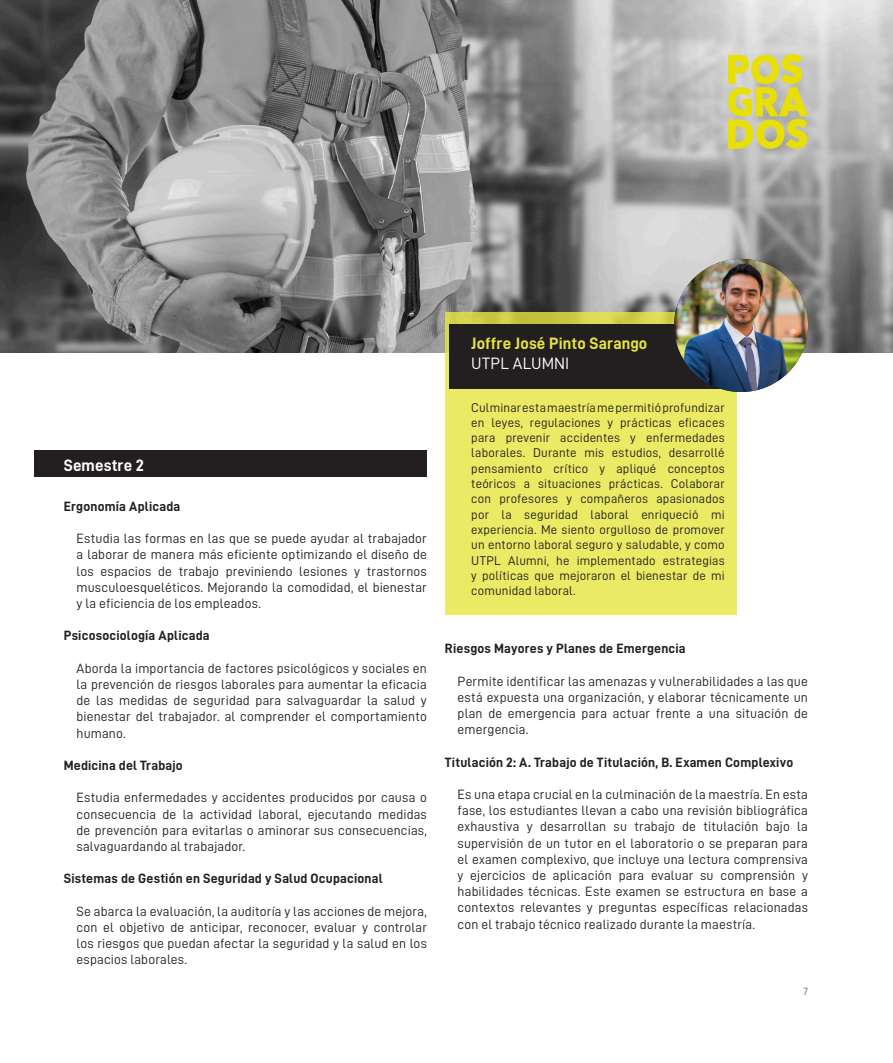
<style>
.page{position:relative;width:893px;height:1063px;background:#fff}
.page>*{position:absolute;margin:0;border:0;box-sizing:border-box;transform-origin:0 0}
.t1{font:16.5px "D DIN Bold";letter-spacing:.005em;color:#e6e640}
.t2{font:16.5px "D DIN";letter-spacing:.01em;color:#fff}
.t3{font:16.5px "D DIN Bold";letter-spacing:.005em;color:#fff}
.t4{font:13.5px/16.2px "D DIN";letter-spacing:.01em;color:#231f20;text-align:justify}
.t5{font:13.5px "D DIN Bold";letter-spacing:.015em;color:#231f20}
.t6{font:12.75px/15.3px "D DIN";letter-spacing:.015em;color:#231f20;text-align:justify}
.t7{font:10.5px "D DIN";color:#5f5f62}
</style>
<div class="page">
<div style="left:34px;top:451px;width:393px;height:26px;background:#231f20"></div>
<img style="left:0;top:0;width:893px;height:353px">
<div style="left:445px;top:313px;width:292px;height:302px;background:#eaea64"></div>
<div style="left:449px;top:324px;width:292px;height:65px;background:#231f20"></div>
<img style="left:674px;top:259px;width:134px;height:133px;border-radius:67px">
<svg style="left:728px;top:54px;width:80px;height:95px;background:#d6d15a"></svg>
<p class="t3" style="left:64px;top:456px;width:82px">Semestre 2</p>
<p class="t5" style="left:64px;top:499px;width:118px">Ergonomía Aplicada</p>
<p class="t4" style="left:77px;top:530px;width:352px">Estudia las formas en las que se puede ayudar al trabajador a laborar de manera más eficiente optimizando el diseño de los espacios de trabajo previniendo lesiones y trastornos musculoesqueléticos. Mejorando la comodidad, el bienestar y la eficiencia de los empleados.</p>
<p class="t5" style="left:64px;top:628px;width:147px">Psicosociología Aplicada</p>
<p class="t4" style="left:77px;top:660px;width:352px">Aborda la importancia de factores psicológicos y sociales en la prevención de riesgos laborales para aumentar la eficacia de las medidas de seguridad para salvaguardar la salud y bienestar del trabajador. al comprender el comportamiento humano.</p>
<p class="t5" style="left:64px;top:758px;width:121px">Medicina del Trabajo</p>
<p class="t4" style="left:77px;top:789px;width:352px">Estudia enfermedades y accidentes producidos por causa o consecuencia de la actividad laboral, ejecutando medidas de prevención para evitarlas o aminorar sus consecuencias, salvaguardando al trabajador.</p>
<p class="t5" style="left:64px;top:871px;width:320px">Sistemas de Gestión en Seguridad y Salud Ocupacional</p>
<p class="t4" style="left:77px;top:903px;width:352px">Se abarca la evaluación, la auditoría y las acciones de mejora, con el objetivo de anticipar, reconocer, evaluar y controlar los riesgos que puedan afectar la seguridad y la salud en los espacios laborales.</p>
<p class="t1" style="left:471px;top:334px;width:178px">Joffre José Pinto Sarango</p>
<p class="t2" style="left:471px;top:354px;width:99px">UTPL ALUMNI</p>
<p class="t6" style="left:471px;top:399px;width:255px">Culminar esta maestría me permitió profundizar en leyes, regulaciones y prácticas eficaces para prevenir accidentes y enfermedades laborales. Durante mis estudios, desarrollé pensamiento crítico y apliqué conceptos teóricos a situaciones prácticas. Colaborar con profesores y compañeros apasionados por la seguridad laboral enriqueció mi experiencia. Me siento orgulloso de promover un entorno laboral seguro y saludable, y como UTPL Alumni, he implementado estrategias y políticas que mejoraron el bienestar de mi comunidad laboral.</p>
<p class="t5" style="left:445px;top:641px;width:242px">Riesgos Mayores y Planes de Emergencia</p>
<p class="t4" style="left:458px;top:673px;width:352px">Permite identificar las amenazas y vulnerabilidades a las que está expuesta una organización, y elaborar técnicamente un plan de emergencia para actuar frente a una situación de emergencia.</p>
<p class="t5" style="left:445px;top:755px;width:350px">Titulación 2: A. Trabajo de Titulación, B. Examen Complexivo</p>
<p class="t4" style="left:458px;top:786px;width:352px">Es una etapa crucial en la culminación de la maestría. En esta fase, los estudiantes llevan a cabo una revisión bibliográfica exhaustiva y desarrollan su trabajo de titulación bajo la supervisión de un tutor en el laboratorio o se preparan para el examen complexivo, que incluye una lectura comprensiva y ejercicios de aplicación para evaluar su comprensión y habilidades técnicas. Este examen se estructura en base a contextos relevantes y preguntas específicas relacionadas con el trabajo técnico realizado durante la maestría.</p>
<p class="t7" style="left:803px;top:986px;width:6px">7</p>
</div>
